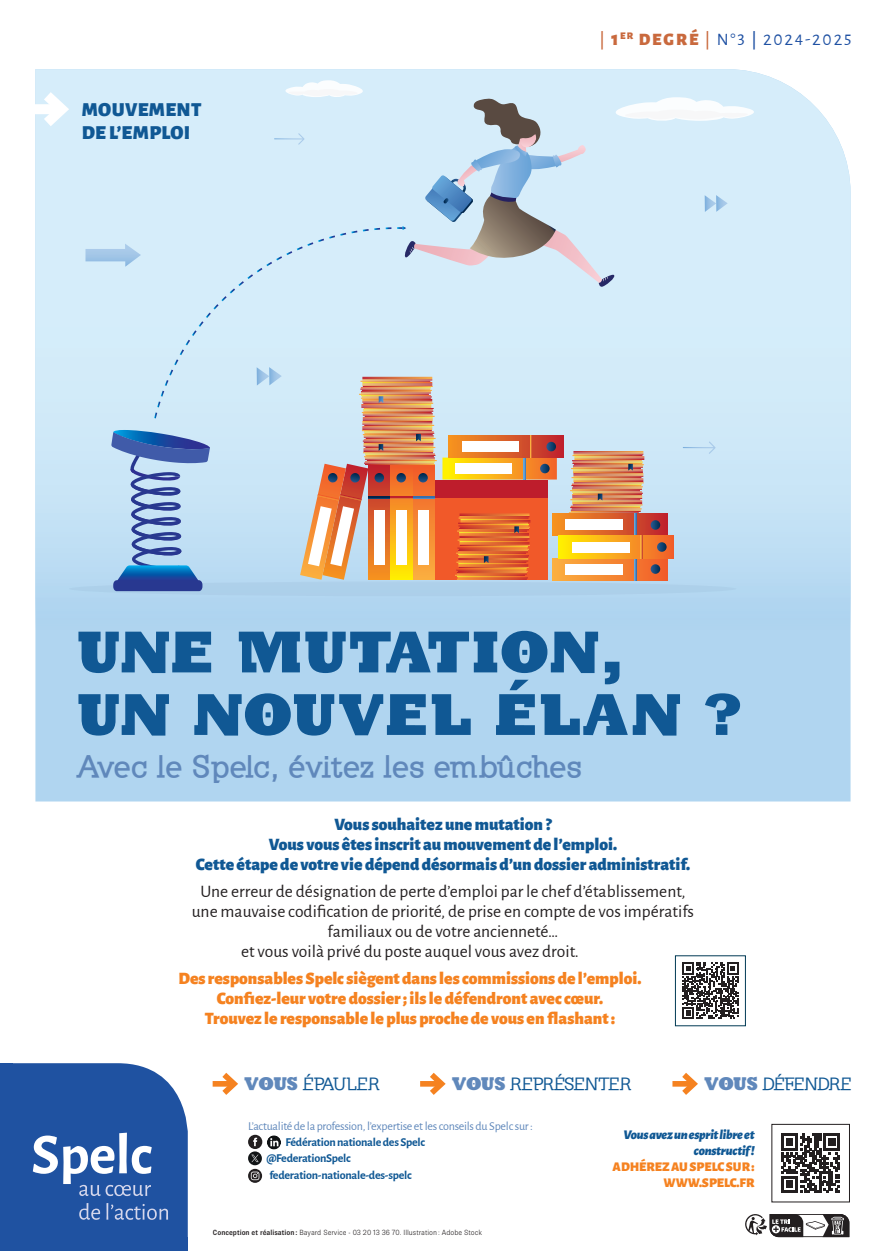
<style>
.page{position:relative;width:886px;height:1251px;background:#fff}
.page>*{position:absolute;margin:0;border:0;box-sizing:border-box;transform-origin:0 0}
._13000_Grand_titre{font:60px/62.5px "Klein Slabserif Blax X";letter-spacing:.02em;color:#105894}
._13000_Base_line_du{font:700 32.5px "Klein Slabserif";letter-spacing:.015em;color:#6088bb}
.t1{font:900 20px/22.5px "Alegreya Sans";letter-spacing:.02em;color:#105894}
.t2{font:500 18.75px "Klein Slabserif";letter-spacing:-.025em;color:#105894}
.t3{font:500 18.75px "Klein Slabserif";color:#105894}
.Texte_courant{font:17.5px "Alegreya Sans";color:#231f20}
.Base_line_du_texte{font:900 17.5px/20px "Alegreya Sans";color:#f58220;text-align:center}
.Titre_body{font:900 17.5px/20px "Alegreya Sans";color:#105894;text-align:center}
.t4{font:17.5px "Alegreya Sans";letter-spacing:.1em;color:#1f51a3}
.t5{font:italic 900 13.38px/16px "Alegreya Sans";letter-spacing:-.02em;color:#105894;text-align:right}
.t6{font:900 13.38px/16px "Alegreya Sans";color:#f58220;text-align:right}
.t7{font:700 12.12px "Alegreya Sans";letter-spacing:-.02em;color:#105894}
.t8{font:12.12px "Alegreya Sans";letter-spacing:-.02em;color:#6088bb}
.t9{font:300 7.5px "Brown Pro";color:#231f20}
.s1{font-weight:500;color:#c9693d}
.s2{font-weight:900;color:#c9693d}
.s3{font-weight:500}
.s4{font-family:"Klein Slabserif Blax X";font-weight:400;color:#6088bb}
.s5{font-weight:600}
</style>
<div class="page">
<div style="left:35px;top:629px;width:815px;height:172px;background:#b0d5f0"></div>
<svg style="left:35px;top:69px;width:815px;height:560px;background:#c8e4f6"></svg>
<div style="left:69px;top:581px;width:667px;height:15px;background:#acd0ea;border-radius:50%"></div>
<svg style="left:35px;top:82px;width:41px;height:55px"></svg>
<div style="left:213px;top:1081px;width:21px;height:5px;background:#f58220"></div>
<svg style="left:216px;top:1072px;width:22px;height:23px"></svg>
<div style="left:420px;top:1081px;width:21px;height:5px;background:#f58220"></div>
<svg style="left:424px;top:1072px;width:22px;height:23px"></svg>
<div style="left:672px;top:1081px;width:22px;height:5px;background:#f58220"></div>
<svg style="left:676px;top:1073px;width:22px;height:22px"></svg>
<svg style="left:0;top:1063px;width:188px;height:188px;background:#3563aa"></svg>
<svg style="left:745px;top:1214px;width:105px;height:24px"></svg>
<svg style="left:248px;top:1135px;width:33px;height:30px"></svg>
<svg style="left:781px;top:1134px;width:59px;height:58px"></svg>
<div style="left:772px;top:1124px;width:78px;height:78px;border:1px solid #231f20"></div>
<svg style="left:682px;top:962px;width:56px;height:57px"></svg>
<svg style="left:85px;top:80px;width:669px;height:511px;background:#cdd5dc"></svg>
<svg style="left:640px;top:536px;width:2px;height:22px"></svg>
<div style="left:565px;top:519px;width:57px;height:11px;background:#fff"></div>
<div style="left:572px;top:541px;width:57px;height:11px;background:#fff"></div>
<div style="left:565px;top:564px;width:57px;height:11px;background:#fff"></div>
<svg style="left:248px;top:1169px;width:14px;height:14px"></svg>
<svg style="left:251px;top:1171px;width:8px;height:9px"></svg>
<p class="t1" style="left:82px;top:97px;width:121px">MOUVEMENT<br>DE L’EMPLOI</p>
<p class="t4" style="left:599px;top:27px;width:253px"><span class="s1">|</span> <span class="s2">1</span><sup>ER</sup> <span class="s2">DEGRÉ</span> <span class="s1">|</span> N°3 <span class="s3">|</span> 2024-2025</p>
<p class="_13000_Grand_titre" style="left:77px;top:619px;width:665px">UNE MUTATION,<br>UN NOUVEL ÉLAN ?</p>
<p class="_13000_Base_line_du" style="left:77px;top:748px;width:506px">Avec le Spelc, évitez les embûches</p>
<p class="Titre_body" style="left:196px;top:812px;width:496px">Vous souhaitez une mutation ?<br>Vous vous êtes inscrit au mouvement de l’emploi.<br>Cette étape de votre vie dépend désormais d’un dossier administratif.</p>
<p class="Texte_courant" style="left:201px;top:879px;width:486px">Une erreur de désignation de perte d’emploi par le chef d’établissement,</p>
<p class="Texte_courant" style="left:192px;top:899px;width:504px">une mauvaise codification de priorité, de prise en compte de vos impératifs</p>
<p class="Texte_courant" style="left:328px;top:919px;width:232px">familiaux ou de votre ancienneté…</p>
<p class="Texte_courant" style="left:241px;top:939px;width:339px">et vous voilà privé du poste auquel vous avez droit.</p>
<p class="Base_line_du_texte" style="left:179px;top:967px;width:464px">Des responsables Spelc siègent dans les commissions de l’emploi.<br>Confiez-leur votre dossier ; ils le défendront avec cœur.<br>Trouvez le responsable le plus proche de vous en flashant :</p>
<p class="t2" style="left:244px;top:1073px;width:136px"><span class="s4">VOUS</span> ÉPAULER</p>
<p class="t3" style="left:452px;top:1073px;width:181px"><span class="s4">VOUS</span> REPRÉSENTER</p>
<p class="t2" style="left:704px;top:1073px;width:149px"><span class="s4">VOUS</span> DÉFENDRE</p>
<p class="t8" style="left:248px;top:1117px;width:286px">L’actualité de la profession, l’expertise et les conseils du Spelc sur :</p>
<p class="t7" style="left:286px;top:1133px;width:141px">Fédération nationale des Spelc</p>
<p class="t7" style="left:266px;top:1149px;width:86px">@FederationSpelc</p>
<p class="t7" style="left:269px;top:1166px;width:144px">federation-nationale-des-spelc</p>
<p class="t9" style="left:213px;top:1228px;width:271px"><span class="s5">Conception et réalisation :</span> Bayard Service - 03 20 13 36 70. Illustration : Adobe Stock</p>
<p class="t5" style="left:623px;top:1125px;width:133px">Vous avez un esprit libre et constructif !</p>
<p class="t6" style="left:613px;top:1157px;width:143px">ADHÉREZ AU SPELC SUR :<br>WWW.SPELC.FR</p>
</div>
